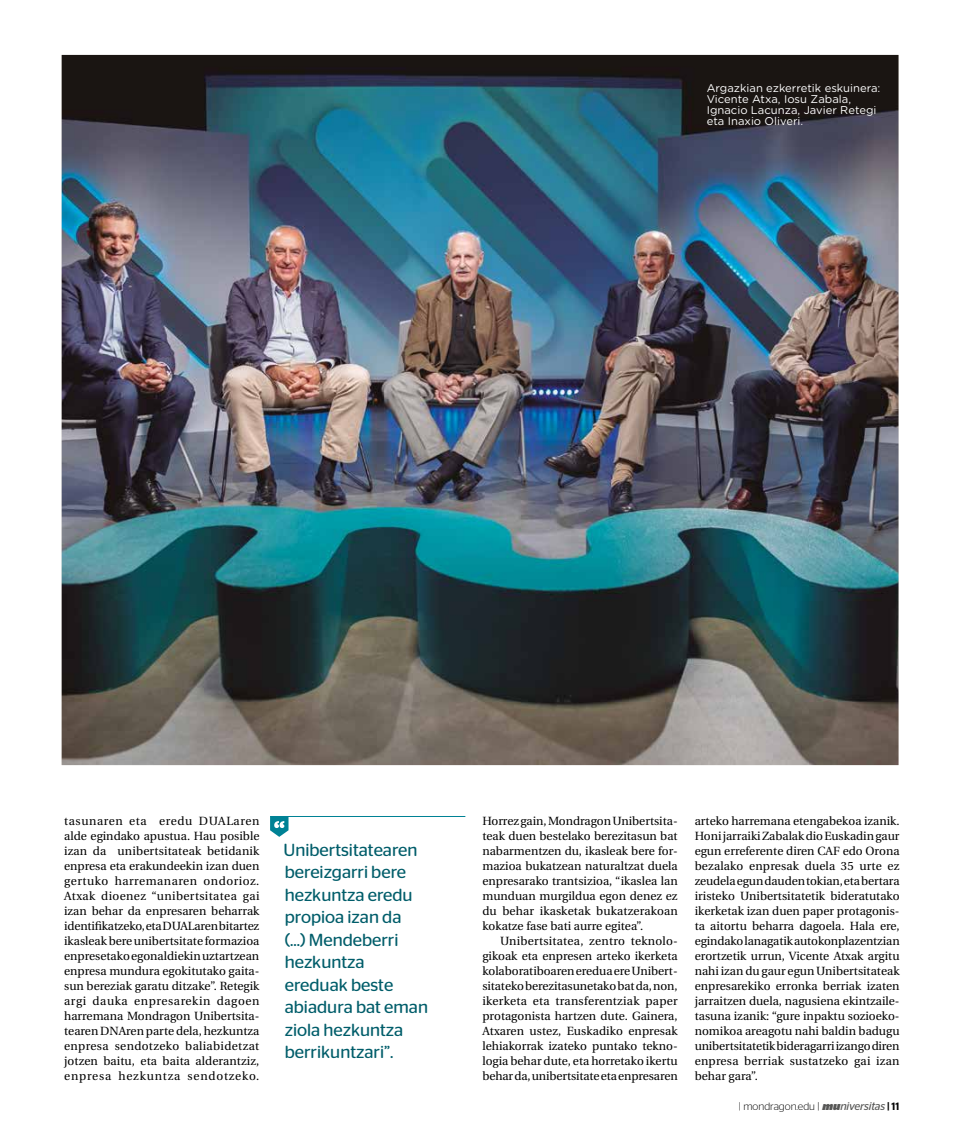
<style>
.page{position:relative;width:957px;height:1134px;background:#fff}
.page>*{position:absolute;margin:0;border:0;box-sizing:border-box;transform-origin:0 0}
.t1{font:17.5px/22.5px "Stag Sans Round";color:#005d6a}
.t2{font:11.88px/15px "Utopia";letter-spacing:.005em;color:#000;text-align:justify}
.t3{font:11.25px/11.2px "Gotham Rounded";color:#fff}
.t4{font:300 10.62px "Stag Sans";color:#000}
.s1{font-weight:900;font-style:italic;font-size:11.25px;color:#575756}
.s2{font-weight:400;font-style:italic;font-size:11.25px;color:#575756}
.s3{font-weight:500}
</style>
<div class="page">
<img style="left:62px;top:55px;width:836px;height:710px">
<hr style="left:270px;top:816px;width:195px;height:1px;background:#008295">
<svg style="left:270px;top:816px;width:18px;height:21px"></svg>
<p class="t3" style="left:707px;top:81px;width:175px">Argazkian ezkerretik eskuinera:<br>Vicente Atxa, Iosu Zabala,<br>Ignacio Lacunza, Javier Retegi eta Inaxio Oliveri.</p>
<p class="t2" style="left:64px;top:814px;width:197px">tasunaren eta eredu DUALaren alde egindako apustua. Hau posible izan da unibertsitateak betidanik enpresa eta erakundeekin izan duen gertuko harremanaren ondorioz.<br>Atxak dioenez “unibertsitatea gai izan behar da enpresaren beharrak identifikatzeko, eta DUALaren bitartez ikasleak bere unibertsitate formazioa enpresetako egonaldiekin uztartzean enpresa mundura egokitutako gaita&shy;sun bereziak garatu ditzake”. Retegik argi dauka enpresarekin dagoen harremana Mondragon Unibertsita&shy;tearen DNAren parte dela, hezkuntza enpresa sendotzeko baliabidetzat jotzen baitu, eta baita alderantziz, enpresa hezkuntza sendotzeko.</p>
<p class="t2" style="left:482px;top:814px;width:197px">Horrez gain, Mondragon Unibertsita&shy;teak duen bestelako berezitasun bat nabarmentzen du, ikasleak bere for&shy;mazioa bukatzean naturaltzat duela enpresarako trantsizioa, “ikaslea lan munduan murgildua egon denez ez du behar ikasketak bukatzerakoan kokatze fase bati aurre egitea”.</p>
<h1 class="t1" style="left:283px;top:838px;width:146px">Unibertsitatearen bereizgarri bere hezkuntza eredu propioa izan da<br>(...) Mendeberri hezkuntza ereduak beste abiadura bat eman ziola hezkuntza berrikuntzari”.</h1>
<p class="t2" style="left:482px;top:934px;width:197px;text-indent:18px">Unibertsitatea, zentro teknolo&shy;gikoak eta enpresen arteko ikerketa kolaboratiboaren eredua ere Unibert&shy;sitateko berezitasunetako bat da, non, ikerketa eta transferentziak paper protagonista hartzen dute. Gainera, Atxaren ustez, Euskadiko enpresak lehiakorrak izateko puntako tekno&shy;logia behar dute, eta horretako ikertu behar da, unibertsitate eta enpresaren</p>
<p class="t2" style="left:694px;top:814px;width:206px">arteko harremana etengabekoa izanik.<br>Honi jarraiki Zabalak dio Euskadin gaur egun erreferente diren CAF edo Orona bezalako enpresak duela 35 urte ez zeudela egun dauden tokian, eta bertara iristeko Unibertsitatetik bideratutako ikerketak izan duen paper protagonis&shy;ta aitortu beharra dagoela. Hala ere, egindako lanagatik autokonplazentzian erortzetik urrun, Vicente Atxak argitu nahi izan du gaur egun Unibertsitateak enpresarekiko erronka berriak izaten jarraitzen duela, nagusiena ekintzaile&shy;tasuna izanik: “gure inpaktu sozioeko&shy;nomikoa areagotu nahi baldin badugu unibertsitatetik bideragarri izango diren enpresa berriak sustatzeko gai izan behar gara”.</p>
<p class="t4" style="left:739px;top:1100px;width:162px">| mondragon.edu | <span class="s1">mu</span><span class="s2">niversitas</span> <span class="s3">| 11</span></p>
</div>
